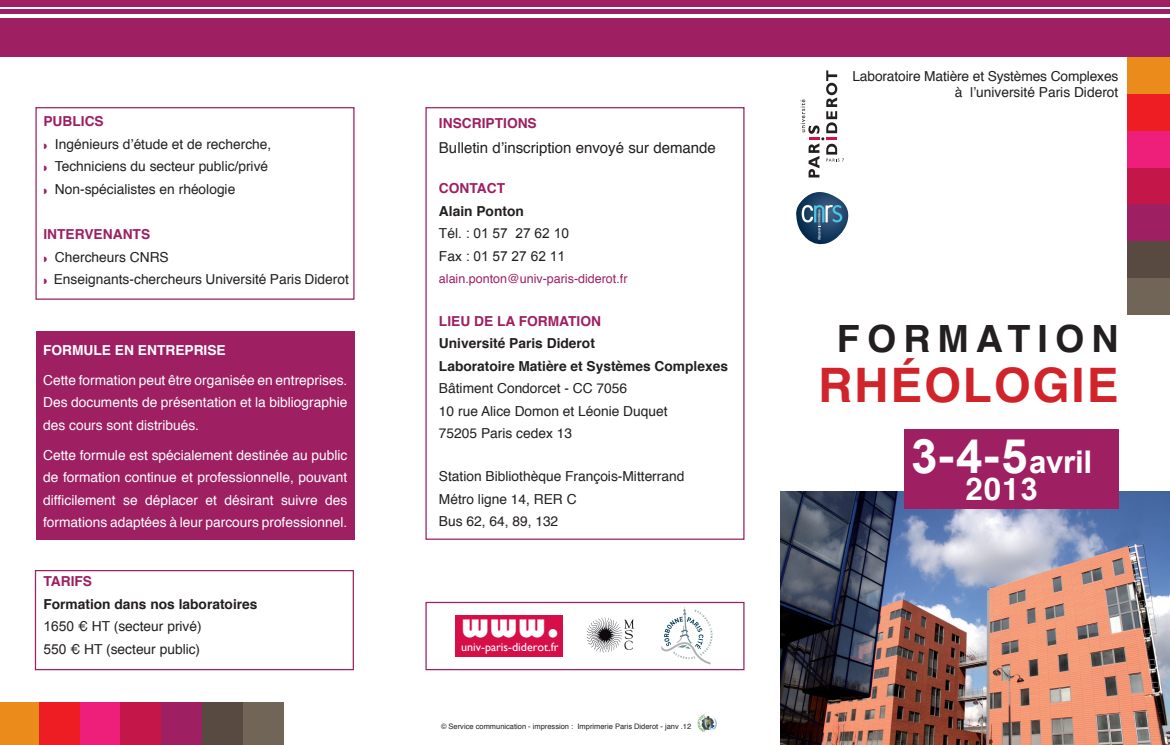
<style>
.page{position:relative;width:1170px;height:745px;background:#fff}
.page>*{position:absolute;margin:0;border:0;box-sizing:border-box;transform-origin:0 0}
.t1{font:700 47.5px "Helvetica";letter-spacing:.04em;color:#d1232a}
.t2{font:700 37.5px "Helvetica";letter-spacing:.19em;color:#231f20}
.t3{font:36.12px "Bauhaus 93";color:#fff}
.t4{font:700 31.25px "Arial";letter-spacing:-.01em;color:#fff}
.t5{font:700 31.25px "Helvetica";color:#fff}
.t6{font:15px "Helvetica";color:#231f20}
.t7{font:13.75px/22.5px "Helvetica";color:#231f20}
.t8{font:13.75px/22.5px "Helvetica";color:#fff;text-align:justify}
.t9{font:700 13.75px/22.5px "Helvetica";color:#231f20}
.t10{font:700 13.75px "Helvetica";color:#9e1f62}
.t11{font:13.75px/22.5px "Arial";color:#231f20}
.t12{font:700 13.75px "Helvetica";color:#fff}
.t13{font:12.5px "Helvetica";color:#9e1f62}
.t14{font:11.88px "Gill Sans";color:#fff}
.t15{font:7.5px "Helvetica";color:#231f20}
.s1{font-family:"Arial"}
.s2{font-weight:700}
.s3{font-family:"Helvetica"}
.s4{font-family:"Arial";color:#fff}
.s5{font-size:47.5px}
.s6{font-family:"Helvetica";font-size:47.5px}
</style>
<div class="page">
<svg style="left:661px;top:607px;width:51px;height:57px"></svg>
<div style="left:455px;top:614px;width:107px;height:42px;background:#d60f48"></div>
<img style="left:586px;top:617px;width:49px;height:36px">
<img style="left:780px;top:491px;width:389px;height:253px">
<div style="left:903px;top:428px;width:215px;height:80px;background:#9e1f62"></div>
<div style="left:35px;top:569px;width:319px;height:100px;border:1px solid #9e1f62"></div>
<img style="left:697px;top:714px;width:20px;height:19px">
<div style="left:35px;top:107px;width:319px;height:192px;border:1px solid #9e1f62"></div>
<div style="left:0;top:18px;width:1169px;height:39px;background:#9e1f62"></div>
<div style="left:0;top:9px;width:1169px;height:5px;background:#9e1f62"></div>
<div style="left:0;top:0;width:1169px;height:6px;background:#9e1f62"></div>
<svg style="left:800px;top:70px;width:43px;height:107px"></svg>
<div style="left:1127px;top:168px;width:42px;height:36px;background:#c51649"></div>
<div style="left:1127px;top:131px;width:42px;height:36px;background:#ee1e7b"></div>
<div style="left:1127px;top:94px;width:42px;height:36px;background:#ee1d23"></div>
<div style="left:1127px;top:57px;width:42px;height:36px;background:#eb8b1c"></div>
<div style="left:1127px;top:205px;width:42px;height:36px;background:#9e1f62"></div>
<div style="left:1127px;top:241px;width:42px;height:37px;background:#594a41"></div>
<div style="left:1127px;top:278px;width:42px;height:36px;background:#716557"></div>
<div style="left:121px;top:701px;width:40px;height:43px;background:#c51649"></div>
<div style="left:80px;top:701px;width:40px;height:43px;background:#ee1e7b"></div>
<div style="left:39px;top:701px;width:40px;height:43px;background:#ee1d23"></div>
<div style="left:0;top:701px;width:38px;height:43px;background:#eb8b1c"></div>
<div style="left:161px;top:701px;width:40px;height:43px;background:#9e1f62"></div>
<div style="left:202px;top:701px;width:40px;height:43px;background:#594a41"></div>
<div style="left:243px;top:701px;width:40px;height:43px;background:#716557"></div>
<div style="left:425px;top:601px;width:319px;height:68px;border:1px solid #9e1f62"></div>
<div style="left:36px;top:331px;width:318px;height:208px;background:#9e1f62"></div>
<svg style="left:796px;top:192px;width:53px;height:53px"></svg>
<p class="t10" style="left:43px;top:110px;width:62px">publics</p>
<p class="t7" style="left:55px;top:133px;width:218px">Ingénieurs d’étude et de recherche,<br>Techniciens du secteur public/privé<br>Non-spécialistes en rhéologie</p>
<p class="t10" style="left:43px;top:223px;width:108px">intervenants</p>
<p class="t7" style="left:54px;top:246px;width:296px">Chercheurs CNRS<br>Enseignants-chercheurs <span class="s1">U</span>niversité Paris Diderot</p>
<p class="t12" style="left:43px;top:338px;width:184px">fOrMule en entreprise</p>
<p class="t8" style="left:43px;top:368px;width:306px">Cette formation peut être organisée en entreprises.<br>Des documents de présentation et la bibliographie des cours sont distribués.</p>
<p class="t8" style="left:43px;top:443px;width:306px">Cette formule est spécialement destinée au public de formation continue et professionnelle, pouvant difficilement se déplacer et désirant suivre des formations adaptées à leur parcours professionnel.</p>
<p class="t10" style="left:43px;top:570px;width:50px">tarifs</p>
<p class="t7" style="left:43px;top:592px;width:215px"><span class="s2">formation dans nos laboratoires<br></span><span class="s1">1650</span> € HT (secteur privé)<br><span class="s1">550</span> € HT (secteur public)</p>
<p class="t10" style="left:439px;top:112px;width:99px">inscriptiOns</p>
<p class="t6" style="left:439px;top:136px;width:278px">Bulletin d’inscription envoyé sur demande</p>
<p class="t10" style="left:439px;top:177px;width:68px">cOntact</p>
<p class="t9" style="left:439px;top:200px;width:86px">alain ponton</p>
<p class="t11" style="left:439px;top:222px;width:131px"><span class="s3">Tél. :</span> 01 57 27 62 10<br><span class="s3">Fax :</span> 01 57 27 62 11</p>
<p class="t13" style="left:439px;top:269px;width:190px">alain.ponton@univ-paris-diderot.fr</p>
<p class="t10" style="left:439px;top:310px;width:163px">lieu de la fOrMatiOn</p>
<p class="t9" style="left:439px;top:332px;width:290px">université paris diderot<br>laboratoire Matière et systèmes complexes</p>
<p class="t7" style="left:439px;top:377px;width:230px">Bâtiment Condorcet - CC 7056<br>10 rue Alice Domon et Léonie Duquet<br>75205 Paris cedex 13</p>
<p class="t7" style="left:439px;top:465px;width:247px">Station Bibliothèque François-Mitterrand<br>Métro ligne 14, RER C<br>Bus 62, 64, 89, 132</p>
<h3 class="t3" style="left:461px;top:604px;width:100px">www.</h3>
<p class="t14" style="left:461px;top:639px;width:99px">univ-paris-diderot.fr</p>
<p class="t15" style="left:441px;top:719px;width:252px">© Service communication - impression : Imprimerie Paris Diderot - janv .12</p>
<p class="t7" style="left:852px;top:68px;width:267px;line-height:16.5px;text-align:right">Laboratoire Matière et Systèmes Complexes à l’université Paris Diderot</p>
<h2 class="t2" style="left:836px;top:308px;width:283px">fOrMatiOn</h2>
<h1 class="t1" style="left:818px;top:347px;width:330px">rhéOlOgie<span class="s4">3</span></h1>
<h3 class="t4" style="left:911px;top:441px;width:183px"><span class="s5">3</span><span class="s6">-</span><span class="s5">4</span><span class="s6">-</span><span class="s5">5</span>avril</h3>
<h3 class="t5" style="left:965px;top:463px;width:74px">201<span class="s1">3</span></h3>
</div>
